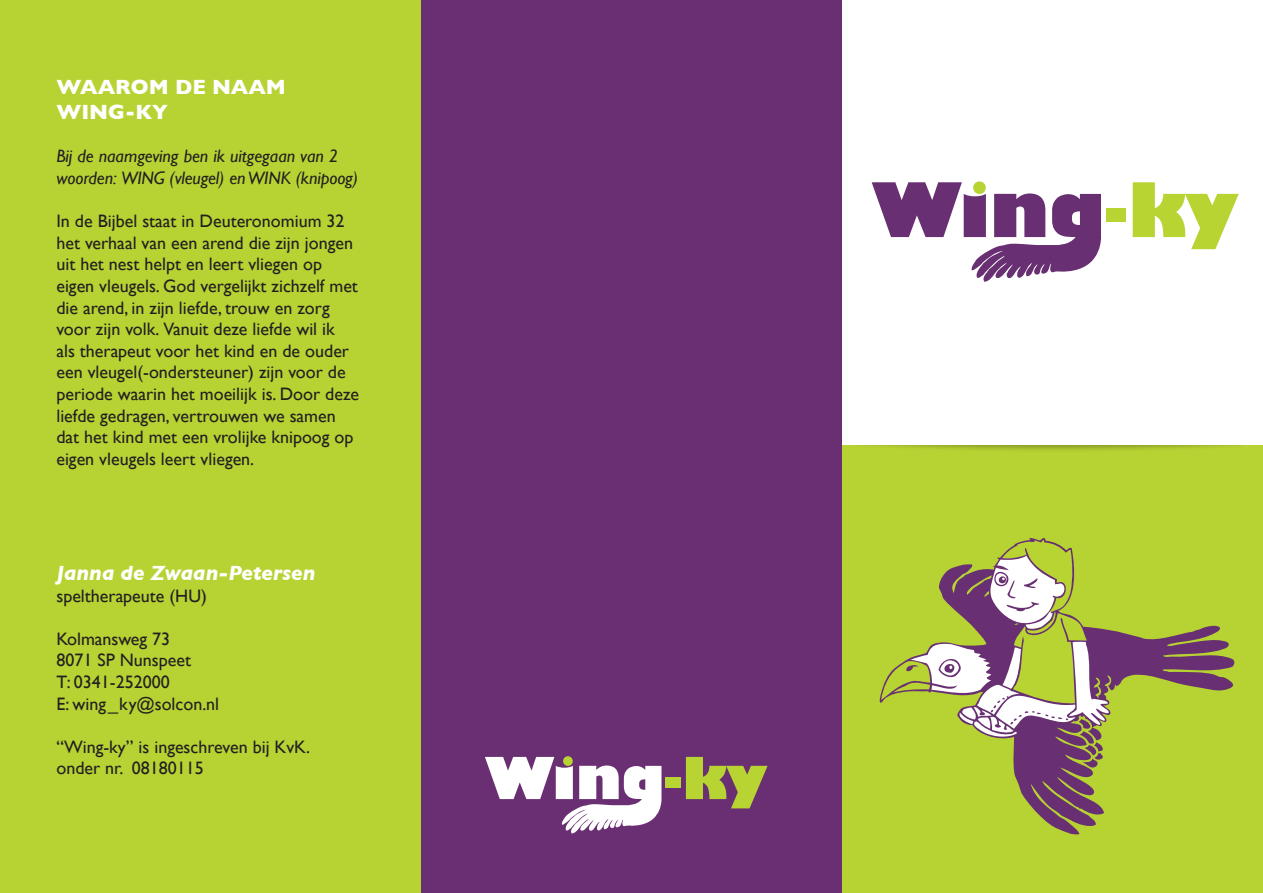
<style>
.page{position:relative;width:1263px;height:893px;background:#fff}
.page>*{position:absolute;margin:0;border:0;box-sizing:border-box;transform-origin:0 0}
.t1{font:italic 700 21px "Gill Sans";color:#fff}
.t2{font:700 21px/25.2px "Gill Sans";color:#fff}
.t3{font:18px/21.6px "Gill Sans";color:#231f20}
.t4{font:italic 18px/21.6px "Gill Sans";letter-spacing:-.005em;color:#231f20}
</style>
<div class="page">
<div style="left:842px;top:445px;width:421px;height:448px;background:#b7d333"></div>
<div style="left:0;top:0;width:421px;height:893px;background:#b7d333"></div>
<div style="left:421px;top:0;width:421px;height:893px;background:#6a2f72"></div>
<svg style="left:879px;top:538px;width:356px;height:297px"></svg>
<div style="left:1107px;top:209px;width:19px;height:13px;background:#b8d432"></div>
<svg style="left:1133px;top:182px;width:106px;height:67px"></svg>
<svg style="left:872px;top:181px;width:229px;height:101px"></svg>
<div style="left:666px;top:777px;width:15px;height:11px;background:#b8d432"></div>
<svg style="left:686px;top:757px;width:81px;height:51px"></svg>
<svg style="left:485px;top:756px;width:176px;height:77px"></svg>
<p class="t2" style="left:56px;top:74px;width:231px">WAAROM DE NAAM<br>WING-KY</p>
<p class="t4" style="left:56px;top:145px;width:303px">Bij de naamgeving ben ik uitgegaan van 2 woorden: WING (vleugel) en WINK (knipoog)</p>
<p class="t3" style="left:56px;top:210px;width:304px">In de Bijbel staat in Deuteronomium 32 het verhaal van een arend die zijn jongen uit het nest helpt en leert vliegen op eigen vleugels. God vergelijkt zichzelf met die arend, in zijn liefde, trouw en zorg voor zijn volk. Vanuit deze liefde wil ik<br>als therapeut voor het kind en de ouder een vleugel(-ondersteuner) zijn voor de periode waarin het moeilijk is. Door deze liefde gedragen, vertrouwen we samen dat het kind met een vrolijke knipoog op eigen vleugels leert vliegen.</p>
<p class="t1" style="left:56px;top:561px;width:261px">Janna de Zwaan-Petersen</p>
<p class="t3" style="left:56px;top:585px;width:152px">speltherapeute (HU)</p>
<p class="t3" style="left:56px;top:628px;width:164px">Kolmansweg 73<br>8071 SP Nunspeet<br>T: 0341-252000<br>E: wing_ky@solcon.nl</p>
<p class="t3" style="left:56px;top:736px;width:255px">“Wing-ky” is ingeschreven bij KvK. onder nr. 08180115</p>
</div>
